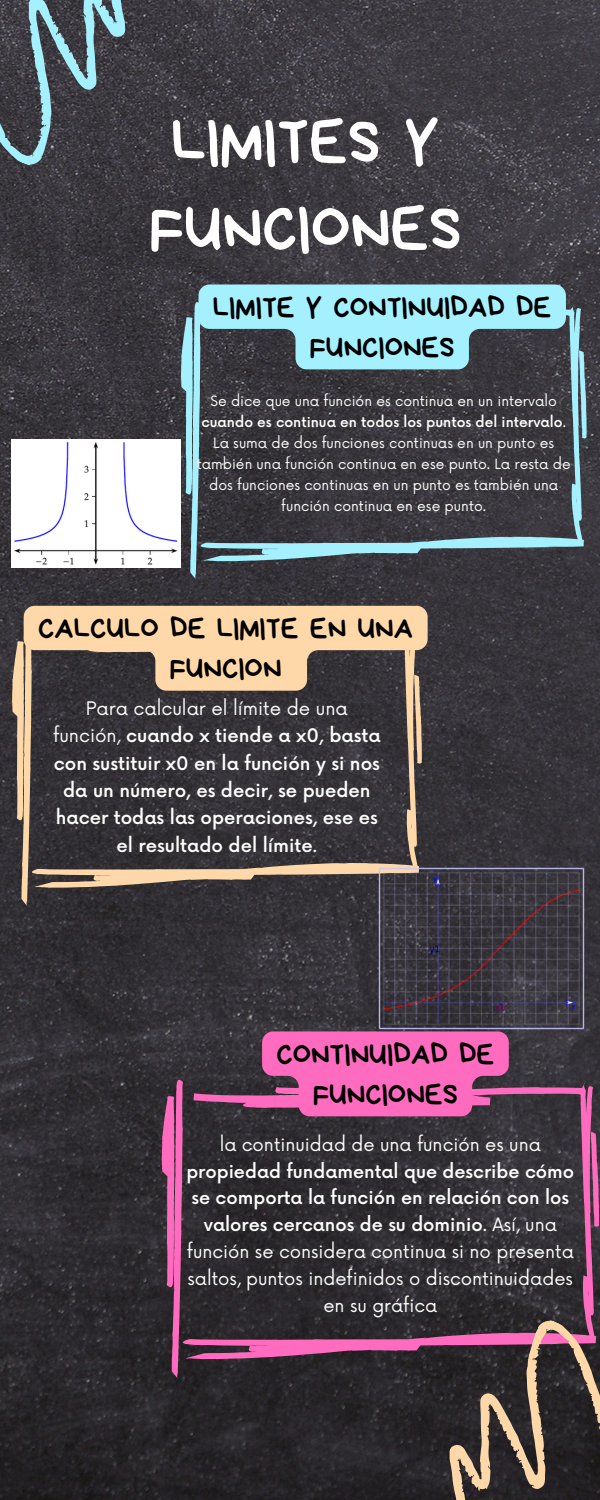
<style>
.page{position:relative;width:600px;height:1500px;background:#fff}
.page>*{position:absolute;margin:0;border:0;box-sizing:border-box;transform-origin:0 0}
.t1{font:64.7px/86.8px "Bryndan Write";color:#fff;text-align:center}
.t2{font:30px/40.5px "Bryndan Write";color:#000;text-align:center}
.t3{font:500 18.2px/27.4px "Now";color:#fff;text-align:center}
.t4{font:18px/26.9px "Now";color:#fff;text-align:center}
.t5{font:13.9px/20.9px "Now";color:#fff;text-align:center}
.s1{font-weight:500}
.s2{font-weight:400}
</style>
<div class="page">
<img style="left:0;top:0;width:600px;height:1500px">
<svg style="left:181px;top:299px;width:403px;height:282px;background:#576c74"></svg>
<svg style="left:12px;top:622px;width:361px;height:285px;background:#675b53"></svg>
<svg style="left:596px;top:1082px;width:3px;height:221px"></svg>
<svg style="left:162px;top:1076px;width:434px;height:304px;background:#41323e"></svg>
<svg style="left:0;top:0;width:155px;height:181px;background:#4c545b"></svg>
<svg style="left:417px;top:1303px;width:183px;height:197px;background:#483a3c"></svg>
<svg style="left:593px;top:1395px;width:7px;height:28px"></svg>
<svg style="left:534px;top:1329px;width:15px;height:17px"></svg>
<svg style="left:531px;top:1370px;width:5px;height:31px"></svg>
<svg style="left:523px;top:1461px;width:13px;height:27px"></svg>
<svg style="left:499px;top:1412px;width:14px;height:29px"></svg>
<svg style="left:480px;top:1464px;width:10px;height:24px"></svg>
<svg style="left:453px;top:1449px;width:14px;height:18px"></svg>
<img style="left:373px;top:862px;width:214px;height:173px">
<img style="left:12px;top:440px;width:168px;height:128px">
<svg style="left:199px;top:284px;width:388px;height:260px;background:#55676f"></svg>
<svg style="left:24px;top:606px;width:404px;height:264px;background:#6a5e55"></svg>
<svg style="left:262px;top:1031px;width:247px;height:85px;background:#e964af"></svg>
<p class="t1" style="left:149px;top:98px;width:313px">LIMITES Y<br>FUNCIONES</p>
<p class="t2" style="left:213px;top:286px;width:340px">LIMITE Y CONTINUIDAD DE<br>FUNCIONES</p>
<p class="t5" style="left:197px;top:392px;width:376px">Se dice que una función es continua en un intervalo <span class="s1">cuando es continua en todos los puntos del intervalo</span>.<br>La suma de dos funciones continuas en un punto es también una función continua en ese punto. La resta de dos funciones continuas en un punto es también una función continua en ese punto.</p>
<p class="t2" style="left:38px;top:608px;width:377px">CALCULO DE LIMITE EN UNA<br>FUNCION</p>
<p class="t3" style="left:53px;top:696px;width:329px"><span class="s2">Para calcular el límite de una función,</span> cuando x tiende a x0, basta con sustituir x0 en la función y si nos da un número, es decir, se pueden hacer todas las operaciones, ese es el resultado del límite<span class="s2">.</span></p>
<p class="t2" style="left:276px;top:1033px;width:219px">CONTINUIDAD DE<br>FUNCIONES</p>
<h3 class="t4" style="left:186px;top:1132px;width:389px">la continuidad de una función es una <span class="s1">propiedad fundamental que describe cómo se comporta la función en relación con los valores cercanos de su dominio</span>. Así, una función se considera continua si no presenta saltos, puntos indefinidos o discontinuidades en su gráfica</h3>
</div>
